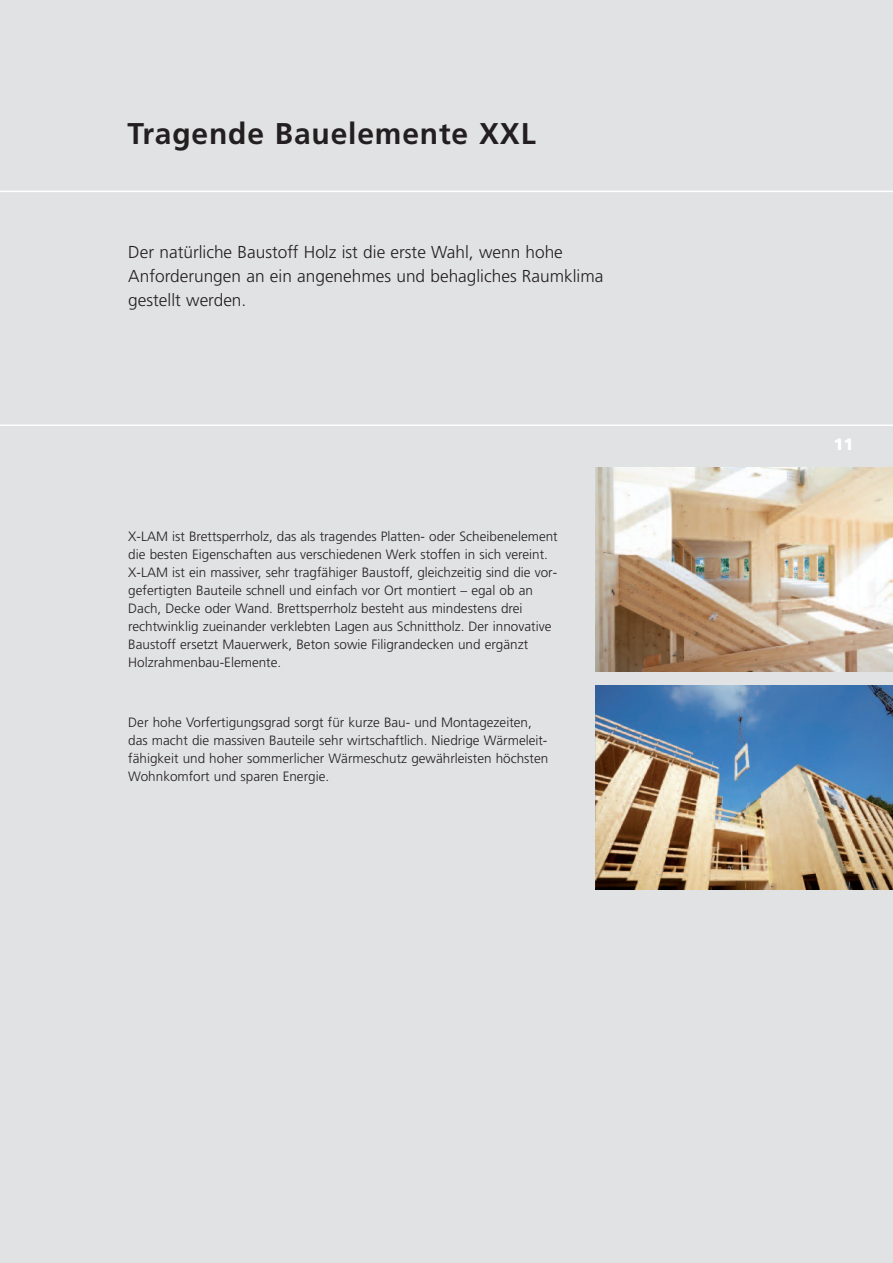
<style>
.page{position:relative;width:893px;height:1263px;background:#e1e2e4}
.page>*{position:absolute;margin:0;border:0;box-sizing:border-box;transform-origin:0 0}
.t1{font:700 30px "Frutiger";letter-spacing:.03em;color:#231f20}
.t2{font:300 17.25px/24px "Frutiger 45";color:#231f20}
.t3{font:900 16.5px "Frutiger";color:#fff}
.t4{font:300 13.5px/18px "Frutiger 45";color:#231f20}
</style>
<div class="page">
<hr style="left:0;top:191px;width:893px;height:1px;background:#fff">
<hr style="left:0;top:424px;width:893px;height:2px;background:#fff">
<img style="left:595px;top:685px;width:298px;height:204px">
<img style="left:595px;top:468px;width:298px;height:204px">
<h1 class="t1" style="left:128px;top:122px;width:410px">Tragende Bauelemente XXL</h1>
<p class="t2" style="left:128px;top:241px;width:477px">Der natürliche Baustoff Holz ist die erste Wahl, wenn hohe<br>Anforderungen an ein angenehmes und behagliches Raumklima gestellt werden.</p>
<p class="t4" style="left:128px;top:528px;width:431px">X-LAM ist Brettsperrholz, das als tragendes Platten- oder Scheibenelement die besten Eigenschaften aus verschiedenen Werk stoffen in sich vereint.<br>X-LAM ist ein massiver, sehr tragfähiger Baustoff, gleichzeitig sind die vor&shy;gefertigten Bauteile schnell und einfach vor Ort montiert – egal ob an Dach, Decke oder Wand. Brettsperrholz besteht aus mindestens drei rechtwinklig zueinander verklebten Lagen aus Schnittholz. Der innovative Baustoff ersetzt Mauerwerk, Beton sowie Filigrandecken und ergänzt Holzrahmenbau-Elemente.</p>
<p class="t4" style="left:128px;top:714px;width:421px">Der hohe Vorfertigungsgrad sorgt für kurze Bau- und Montagezeiten, das macht die massiven Bauteile sehr wirtschaftlich. Niedrige Wärmeleit&shy;fähigkeit und hoher sommerlicher Wärmeschutz gewährleisten höchsten Wohnkomfort und sparen Energie.</p>
<p class="t3" style="left:833px;top:438px;width:22px">11</p>
</div>
